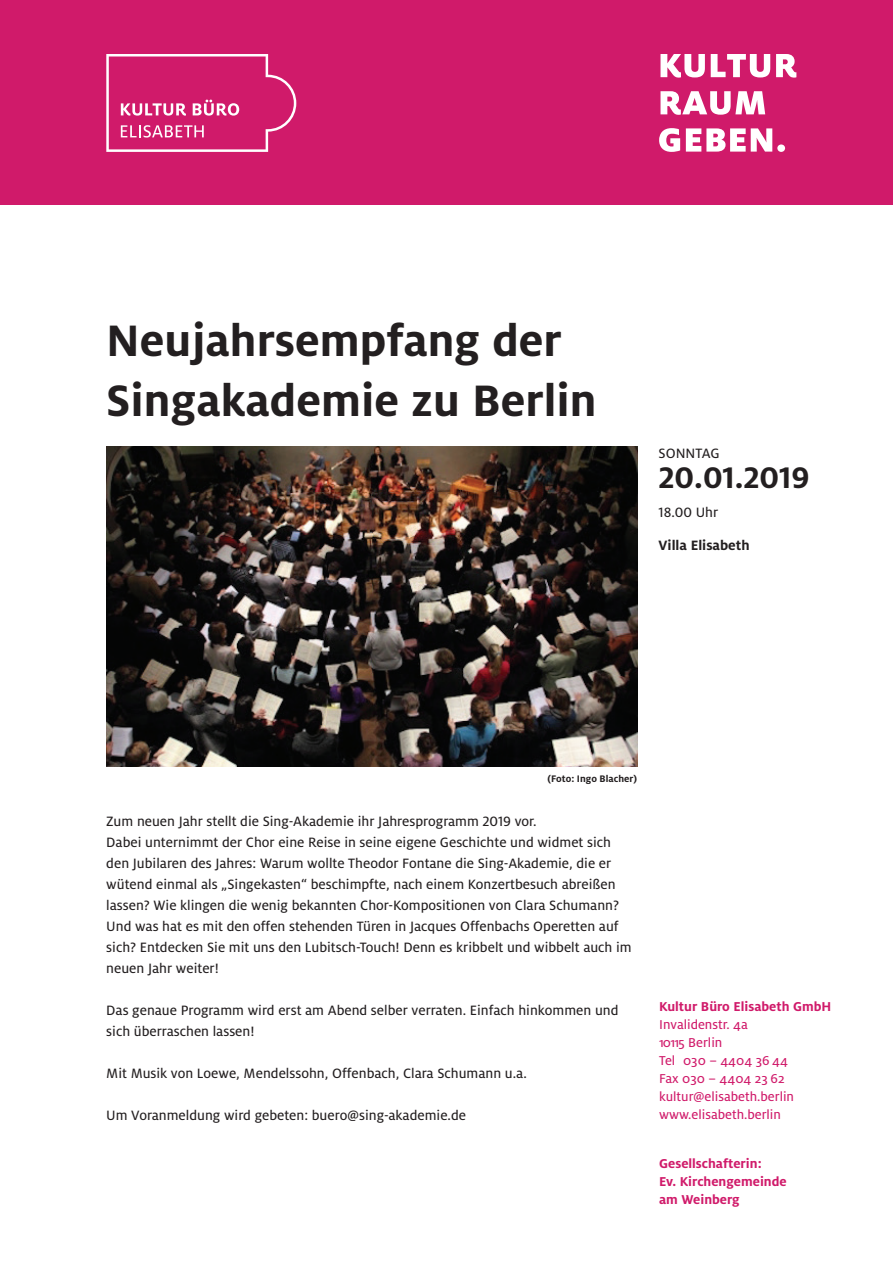
<style>
.page{position:relative;width:893px;height:1263px;background:#fff}
.page>*{position:absolute;margin:0;border:0;box-sizing:border-box;transform-origin:0 0}
.t1{font:700 48.75px/60px "Milo LF";color:#231f20}
.t2{font:700 33px "Milo LF";color:#231f20}
.t3{font:15px/21px "Milo LF Text";color:#231f20}
.t4{font:700 15px "Milo";color:#231f20}
.t5{font:15px "Milo Text";color:#231f20}
.t6{font:14.25px/18px "Milo Text";color:#d01a6a}
.t7{font:700 14.25px/18px "Milo";color:#d01a6a}
.t8{font:700 10.5px "Milo LF";color:#231f20}
</style>
<div class="page">
<div style="left:0;top:0;width:893px;height:204px;background:#d01a6a"></div>
<svg style="left:106px;top:54px;width:190px;height:98px"></svg>
<svg style="left:659px;top:128px;width:126px;height:24px"></svg>
<svg style="left:660px;top:91px;width:105px;height:24px"></svg>
<svg style="left:660px;top:54px;width:136px;height:24px"></svg>
<img style="left:106px;top:447px;width:531px;height:320px">
<h1 class="t1" style="left:106px;top:310px;width:492px">Neujahrsempfang der<br>Singakademie zu Berlin</h1>
<p class="t5" style="left:659px;top:444px;width:63px">SONNTAG</p>
<h2 class="t2" style="left:659px;top:458px;width:152px">20.01.2019</h2>
<p class="t3" style="left:659px;top:502px;width:61px">18.00 Uhr</p>
<p class="t4" style="left:659px;top:537px;width:93px">Villa Elisabeth</p>
<p class="t8" style="left:547px;top:772px;width:91px">(Foto: Ingo Blacher)</p>
<p class="t3" style="left:106px;top:810px;width:527px">Zum neuen Jahr stellt die Sing-Akademie ihr Jahresprogramm 2019 vor.<br>Dabei unternimmt der Chor eine Reise in seine eigene Geschichte und widmet sich den Jubilaren des Jahres: Warum wollte Theodor Fontane die Sing-Akademie, die er wütend einmal als „Singekasten“ beschimpfte, nach einem Konzertbesuch abreißen lassen? Wie klingen die wenig bekannten Chor-Kompositionen von Clara Schumann?<br>Und was hat es mit den offen stehenden Türen in Jacques Offenbachs Operetten auf sich? Entdecken Sie mit uns den Lubitsch-Touch! Denn es kribbelt und wibbelt auch im neuen Jahr weiter!</p>
<p class="t3" style="left:106px;top:999px;width:514px">Das genaue Programm wird erst am Abend selber verraten. Einfach hinkommen und sich überraschen lassen!</p>
<p class="t3" style="left:106px;top:1062px;width:422px">Mit Musik von Loewe, Mendelssohn, Offenbach, Clara Schumann u.a.</p>
<p class="t3" style="left:106px;top:1104px;width:361px">Um Voranmeldung wird gebeten: buero@sing-akademie.de</p>
<p class="t7" style="left:659px;top:997px;width:174px">Kultur Büro Elisabeth GmbH</p>
<p class="t6" style="left:659px;top:1015px;width:136px">Invalidenstr. 4a<br>10115 Berlin<br>Tel 030 – 4404 36 44<br>Fax 030 – 4404 23 62 kultur@elisabeth.berlin www.elisabeth.berlin</p>
<p class="t7" style="left:659px;top:1154px;width:129px">Gesellschafterin:<br>Ev. Kirchengemeinde am Weinberg</p>
</div>
